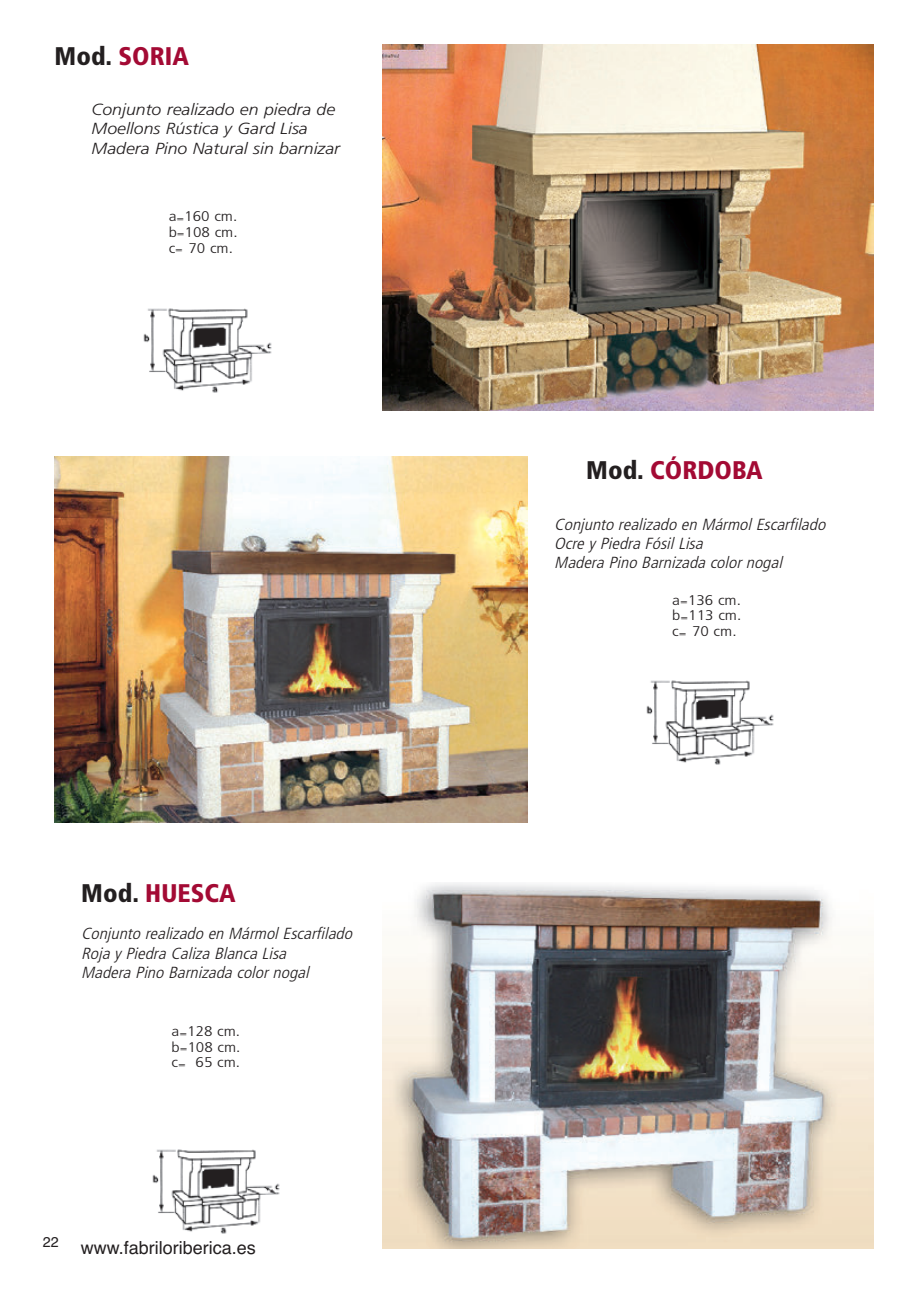
<style>
.page{position:relative;width:906px;height:1289px;background:#fff}
.page>*{position:absolute;margin:0;border:0;box-sizing:border-box;transform-origin:0 0}
.t1{font:900 condensed 25.5px "Frutiger";color:#a30a34}
.t2{font:18px "Helvetica";color:#231f20}
.t3{font:italic 300 condensed 16.05px/19.4px "Frutiger";color:#231f20;scale:1.1 1}
.t4{font:italic 300 16.05px/19.4px "Frutiger";color:#231f20;scale:1.1 1}
.t5{font:300 condensed 14.1px/15.8px "Frutiger";color:#231f20;text-align:justify;scale:1.26 1}
.s1{color:#231f20}
.s2{font-family:"Harrington";font-weight:400;font-stretch:normal;font-size:15.75px}
</style>
<div class="page">
<img style="left:382px;top:44px;width:491px;height:366px">
<img style="left:54px;top:456px;width:473px;height:366px">
<img style="left:646px;top:680px;width:128px;height:85px">
<img style="left:152px;top:1149px;width:128px;height:85px">
<img style="left:143px;top:308px;width:129px;height:85px">
<img style="left:382px;top:883px;width:491px;height:365px">
<h1 class="t1" style="left:55px;top:46px;width:136px"><span class="s1">Mod.</span> SORIA</h1>
<p class="t4" style="left:92px;top:101px;width:227px">Conjunto realizado en piedra de<br>Moellons Rústica y Gard Lisa<br>Madera Pino Natural sin barnizar</p>
<p class="t5" style="left:169px;top:209px;width:56px">a<span class="s2">=</span>160 cm. b<span class="s2">=</span>108 cm. c<span class="s2">=</span> 70 cm.</p>
<h1 class="t1" style="left:81px;top:882px;width:156px"><span class="s1">Mod.</span> HUESCA</h1>
<p class="t3" style="left:81px;top:925px;width:251px">Conjunto realizado en Mármol Escarfilado<br>Roja y Piedra Caliza Blanca Lisa<br>Madera Pino Barnizada color nogal</p>
<p class="t5" style="left:171px;top:1024px;width:56px">a<span class="s2">=</span>128 cm. b<span class="s2">=</span>108 cm. c<span class="s2">=</span> 65 cm.</p>
<p class="t2" style="left:43px;top:1236px;width:215px"><sup>22</sup> www.fabriloriberica.es</p>
<h1 class="t1" style="left:586px;top:459px;width:178px"><span class="s1">Mod.</span> CÓRDOBA</h1>
<p class="t3" style="left:554px;top:515px;width:251px">Conjunto realizado en Mármol Escarfilado<br>Ocre y Piedra Fósil Lisa<br>Madera Pino Barnizada color nogal</p>
<p class="t5" style="left:672px;top:593px;width:56px">a<span class="s2">=</span>136 cm. b<span class="s2">=</span>113 cm. c<span class="s2">=</span> 70 cm.</p>
</div>
